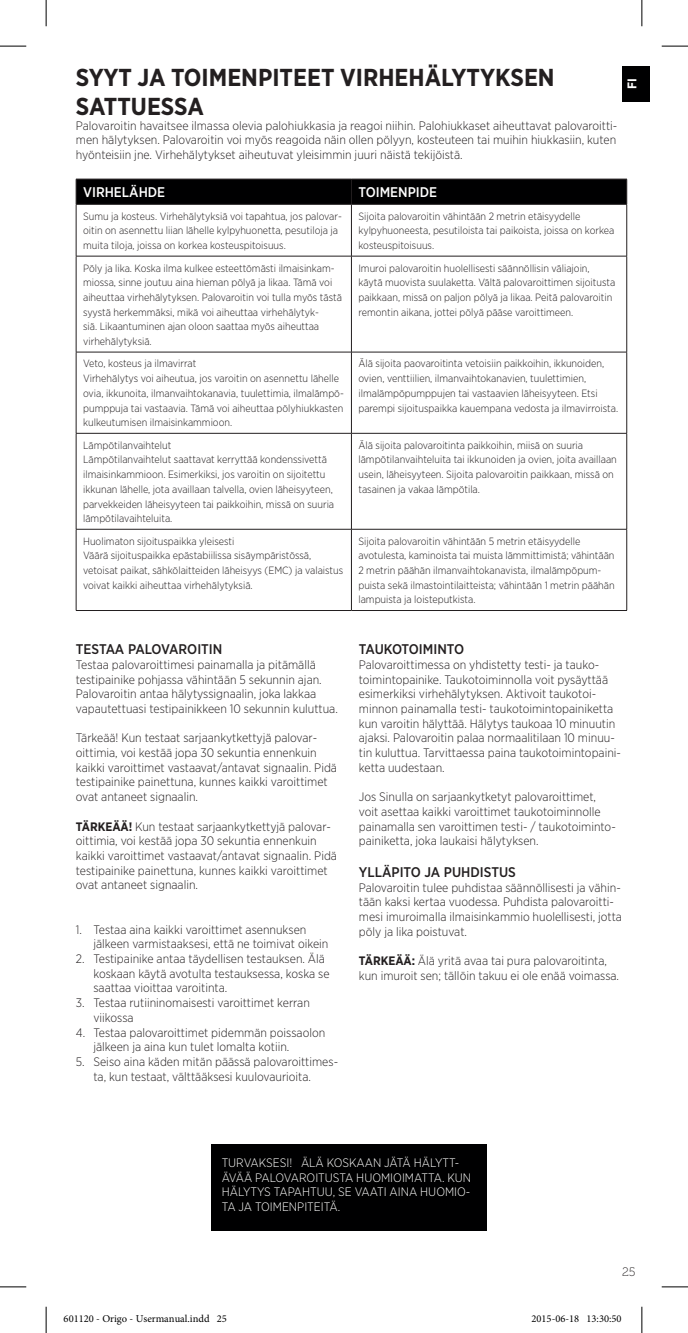
<style>
.page{position:relative;width:688px;height:1333px;background:#fff}
.page>*{position:absolute;margin:0;border:0;box-sizing:border-box;transform-origin:0 0}
.t1{font:700 24.5px/29.4px "Gotham Narrow";color:#231f20}
.t2{font:500 14px "Gotham Narrow";color:#231f20}
.t3{font:500 14px "Gotham Narrow";color:#fff}
.t4{font:700 12.6px "Gotham Narrow";color:#fff}
.t5{font:300 12.25px/14.7px "Gotham Narrow";color:#231f20}
.t6{font:300 12.25px/14.7px "Gotham Narrow";color:#fff}
.t7{font:12.25px "Museo 100";color:#231f20}
.t8{font:300 10.5px/14.7px "Gotham Narrow";color:#231f20}
.t9{font:10.5px "Minion Pro";color:#000}
.s1{font-weight:700}
</style>
<div class="page">
<div style="left:622px;top:66px;width:27px;height:36px;background:#000001"></div>
<div style="left:76px;top:179px;width:551px;height:25px;background:#000001"></div>
<hr style="left:76px;top:204px;width:275px;height:1px;background:#231f20">
<hr style="left:76px;top:204px;width:1px;height:52px;background:#231f20">
<hr style="left:351px;top:204px;width:275px;height:1px;background:#231f20">
<hr style="left:351px;top:204px;width:1px;height:52px;background:#231f20">
<hr style="left:626px;top:204px;width:1px;height:52px;background:#231f20">
<hr style="left:76px;top:256px;width:275px;height:1px;background:#231f20">
<hr style="left:76px;top:256px;width:1px;height:96px;background:#231f20">
<hr style="left:351px;top:256px;width:275px;height:1px;background:#231f20">
<hr style="left:351px;top:256px;width:1px;height:96px;background:#231f20">
<hr style="left:626px;top:256px;width:1px;height:96px;background:#231f20">
<hr style="left:76px;top:352px;width:275px;height:1px;background:#231f20">
<hr style="left:76px;top:352px;width:1px;height:81px;background:#231f20">
<hr style="left:351px;top:352px;width:275px;height:1px;background:#231f20">
<hr style="left:351px;top:352px;width:1px;height:81px;background:#231f20">
<hr style="left:626px;top:352px;width:1px;height:81px;background:#231f20">
<hr style="left:76px;top:433px;width:275px;height:1px;background:#231f20">
<hr style="left:76px;top:433px;width:1px;height:96px;background:#231f20">
<hr style="left:351px;top:433px;width:275px;height:1px;background:#231f20">
<hr style="left:351px;top:433px;width:1px;height:96px;background:#231f20">
<hr style="left:626px;top:433px;width:1px;height:96px;background:#231f20">
<hr style="left:76px;top:529px;width:275px;height:1px;background:#231f20">
<hr style="left:76px;top:529px;width:1px;height:81px;background:#231f20">
<hr style="left:351px;top:529px;width:275px;height:1px;background:#231f20">
<hr style="left:351px;top:529px;width:1px;height:81px;background:#231f20">
<hr style="left:626px;top:529px;width:1px;height:81px;background:#231f20">
<hr style="left:76px;top:610px;width:275px;height:1px;background:#231f20">
<hr style="left:351px;top:610px;width:275px;height:1px;background:#231f20">
<div style="left:211px;top:1144px;width:275px;height:86px;background:#000001"></div>
<svg style="left:0;top:46px;width:26px;height:1px"></svg>
<svg style="left:661px;top:46px;width:26px;height:1px"></svg>
<svg style="left:0;top:1286px;width:26px;height:1px"></svg>
<svg style="left:661px;top:1286px;width:26px;height:1px"></svg>
<svg style="left:46px;top:0;width:1px;height:26px"></svg>
<svg style="left:46px;top:1306px;width:1px;height:26px"></svg>
<svg style="left:641px;top:0;width:1px;height:26px"></svg>
<svg style="left:641px;top:1306px;width:1px;height:26px"></svg>
<h1 class="t1" style="left:76px;top:62px;width:480px">SYYT JA TOIMENPITEET VIRHEHÄLYTYKSEN<br>SATTUESSA</h1>
<p class="t5" style="left:76px;top:118px;width:543px;text-align:justify">Palovaroitin havaitsee ilmassa olevia palohiukkasia ja reagoi niihin. Palohiukkaset aiheuttavat palovaroitti&shy;men hälytyksen. Palovaroitin voi myös reagoida näin ollen pölyyn, kosteuteen tai muihin hiukkasiin, kuten hyönteisiin jne. Virhehälytykset aiheutuvat yleisimmin juuri näistä tekijöistä.</p>
<h2 class="t3" style="left:83px;top:183px;width:84px">VIRHELÄHDE</h2>
<h2 class="t3" style="left:358px;top:183px;width:80px">TOIMENPIDE</h2>
<p class="t8" style="left:83px;top:208px;width:260px">Sumu ja kosteus. Virhehälytyksiä voi tapahtua, jos palovar&shy;oitin on asennettu liian lähelle kylpyhuonetta, pesutiloja ja muita tiloja, joissa on korkea kosteuspitoisuus.</p>
<p class="t8" style="left:358px;top:208px;width:257px">Sijoita palovaroitin vähintään 2 metrin etäisyydelle kylpyhuoneesta, pesutiloista tai paikoista, joissa on korkea kosteuspitoisuus.</p>
<p class="t8" style="left:83px;top:260px;width:260px">Pöly ja lika. Koska ilma kulkee esteettömästi ilmaisinkam&shy;miossa, sinne joutuu aina hieman pölyä ja likaa. Tämä voi aiheuttaa virhehälytyksen. Palovaroitin voi tulla myös tästä syystä herkemmäksi, mikä voi aiheuttaa virhehälytyk-<br>siä. Likaantuminen ajan oloon saattaa myös aiheuttaa virhehälytyksiä.</p>
<p class="t8" style="left:358px;top:260px;width:258px">Imuroi palovaroitin huolellisesti säännöllisin väliajoin, käytä muovista suulaketta. Vältä palovaroittimen sijoitusta paikkaan, missä on paljon pölyä ja likaa. Peitä palovaroitin remontin aikana, jottei pölyä pääse varoittimeen.</p>
<p class="t8" style="left:83px;top:356px;width:262px">Veto, kosteus ja ilmavirrat<br>Virhehälytys voi aiheutua, jos varoitin on asennettu lähelle ovia, ikkunoita, ilmanvaihtokanavia, tuulettimia, ilmalämpö&shy;pumppuja tai vastaavia. Tämä voi aiheuttaa pölyhiukkasten kulkeutumisen ilmaisinkammioon.</p>
<p class="t8" style="left:358px;top:356px;width:261px">Älä sijoita paovaroitinta vetoisiin paikkoihin, ikkunoiden, ovien, venttiilien, ilmanvaihtokanavien, tuulettimien, ilmalämpöpumppujen tai vastaavien läheisyyteen. Etsi parempi sijoituspaikka kauempana vedosta ja ilmavirroista.</p>
<p class="t8" style="left:83px;top:437px;width:252px">Lämpötilanvaihtelut<br>Lämpötilanvaihtelut saattavat kerryttää kondenssivettä ilmaisinkammioon. Esimerkiksi, jos varoitin on sijoitettu ikkunan lähelle, jota availlaan talvella, ovien läheisyyteen, parvekkeiden läheisyyteen tai paikkoihin, missä on suuria lämpötilavaihteluita.</p>
<p class="t8" style="left:358px;top:437px;width:260px">Älä sijoita palovaroitinta paikkoihin, miisä on suuria lämpötilanvaihteluita tai ikkunoiden ja ovien, joita availlaan usein, läheisyyteen. Sijoita palovaroitin paikkaan, missä on tasainen ja vakaa lämpötila.</p>
<p class="t8" style="left:83px;top:533px;width:261px">Huolimaton sijoituspaikka yleisesti<br>Väärä sijoituspaikka epästabiilissa sisäympäristössä, vetoisat paikat, sähkölaitteiden läheisyys (EMC) ja valaistus voivat kaikki aiheuttaa virhehälytyksiä.</p>
<p class="t8" style="left:358px;top:533px;width:258px">Sijoita palovaroitin vähintään 5 metrin etäisyydelle avotulesta, kaminoista tai muista lämmittimistä; vähintään 2 metrin päähän ilmanvaihtokanavista, ilmalämpöpum&shy;puista sekä ilmastointilaitteista; vähintään 1 metrin päähän lampuista ja loisteputkista.</p>
<h2 class="t2" style="left:76px;top:640px;width:148px">TESTAA PALOVAROITIN</h2>
<p class="t5" style="left:76px;top:657px;width:263px">Testaa palovaroittimesi painamalla ja pitämällä testipainike pohjassa vähintään 5 sekunnin ajan.<br>Palovaroitin antaa hälytyssignaalin, joka lakkaa vapautettuasi testipainikkeen 10 sekunnin kuluttua.</p>
<p class="t5" style="left:76px;top:730px;width:262px">Tärkeää! Kun testaat sarjaankytkettyjä palovar&shy;oittimia, voi kestää jopa 30 sekuntia ennenkuin kaikki varoittimet vastaavat/antavat signaalin. Pidä testipainike painettuna, kunnes kaikki varoittimet ovat antaneet signaalin.</p>
<p class="t5" style="left:76px;top:818px;width:262px"><span class="s1">TÄRKEÄÄ!</span> Kun testaat sarjaankytkettyjä palovar&shy;oittimia, voi kestää jopa 30 sekuntia ennenkuin kaikki varoittimet vastaavat/antavat signaalin. Pidä testipainike painettuna, kunnes kaikki varoittimet ovat antaneet signaalin.</p>
<p class="t5" style="left:93px;top:921px;width:236px;text-indent:-18px">1. Testaa aina kaikki varoittimet asennuksen jälkeen varmistaaksesi, että ne toimivat oikein</p>
<p class="t5" style="left:93px;top:951px;width:237px;text-indent:-18px">2. Testipainike antaa täydellisen testauksen. Älä koskaan käytä avotulta testauksessa, koska se saattaa vioittaa varoitinta.</p>
<p class="t5" style="left:93px;top:995px;width:218px;text-indent:-18px">3. Testaa rutiininomaisesti varoittimet kerran viikossa</p>
<p class="t5" style="left:93px;top:1024px;width:233px;text-indent:-18px">4. Testaa palovaroittimet pidemmän poissaolon jälkeen ja aina kun tulet lomalta kotiin.</p>
<p class="t5" style="left:93px;top:1053px;width:246px;text-indent:-18px">5. Seiso aina käden mitän päässä palovaroittimes&shy;ta, kun testaat, välttääksesi kuulovaurioita.</p>
<p class="t4" style="left:624px;top:89px;width:12px;rotate:-90deg">FI</p>
<h2 class="t2" style="left:359px;top:640px;width:107px">TAUKOTOIMINTO</h2>
<p class="t5" style="left:359px;top:657px;width:263px">Palovaroittimessa on yhdistetty testi- ja tauko&shy;toimintopainike. Taukotoiminnolla voit pysäyttää esimerkiksi virhehälytyksen. Aktivoit taukotoi&shy;minnon painamalla testi- taukotoimintopainiketta kun varoitin hälyttää. Hälytys taukoaa 10 minuutin ajaksi. Palovaroitin palaa normaalitilaan 10 minuu&shy;tin kuluttua. Tarvittaessa paina taukotoimintopaini&shy;ketta uudestaan.</p>
<p class="t5" style="left:359px;top:789px;width:258px">Jos Sinulla on sarjaankytketyt palovaroittimet, voit asettaa kaikki varoittimet taukotoiminnolle painamalla sen varoittimen testi- / taukotoiminto&shy;painiketta, joka laukaisi hälytyksen.</p>
<h2 class="t2" style="left:359px;top:863px;width:158px">YLLÄPITO JA PUHDISTUS</h2>
<p class="t5" style="left:359px;top:879px;width:264px">Palovaroitin tulee puhdistaa säännöllisesti ja vähin&shy;tään kaksi kertaa vuodessa. Puhdista palovaroitti&shy;mesi imuroimalla ilmaisinkammio huolellisesti, jotta pöly ja lika poistuvat.</p>
<p class="t5" style="left:359px;top:953px;width:262px"><span class="s1">TÄRKEÄÄ:</span> Älä yritä avaa tai pura palovaroitinta, kun imuroit sen; tällöin takuu ei ole enää voimassa.</p>
<p class="t6" style="left:222px;top:1154px;width:251px">TURVAKSESI! ÄLÄ KOSKAAN JÄTÄ HÄLYTT-ÄVÄÄ PALOVAROITUSTA HUOMIOIMATTA. KUN HÄLYTYS TAPAHTUU, SE VAATI AINA HUOMIO-TA JA TOIMENPITEITÄ.</p>
<p class="t7" style="left:622px;top:1265px;width:15px">25</p>
<p class="t9" style="left:64px;top:1311px;width:165px">601120 - Origo - Usermanual.indd 25</p>
<p class="t9" style="left:531px;top:1311px;width:91px">2015-06-18 13:30:50</p>
</div>
